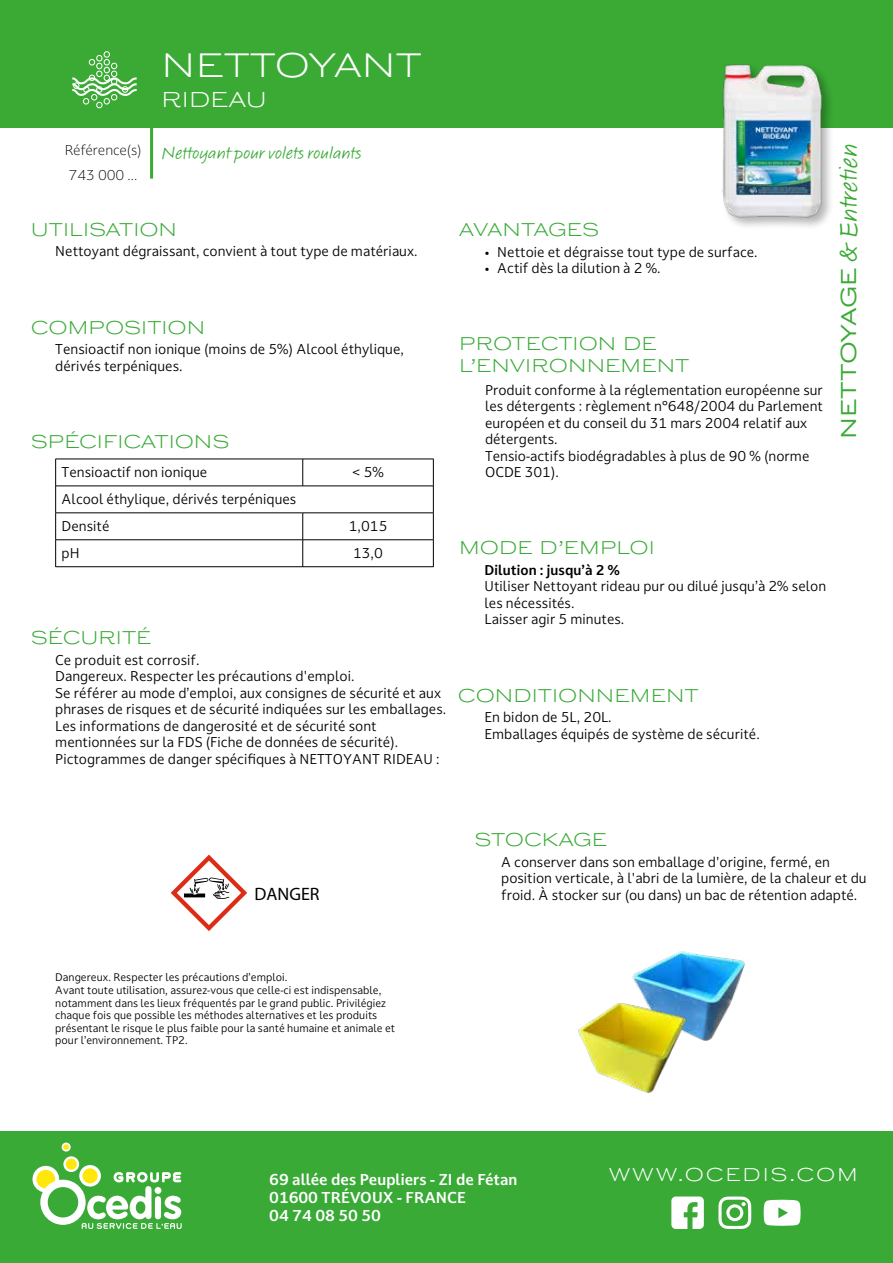
<style>
.page{position:relative;width:893px;height:1263px;background:#fff}
.page>*{position:absolute;margin:0;border:0;box-sizing:border-box;transform-origin:0 0}
.t1{font:33px "Wedding Gothic ATF";color:#fff}
.t2{font:27px "Calliope MVB";color:#3aaa35}
.t3{font:21px "Wedding Gothic ATF";color:#fff}
.t4{font:18px/21.6px "Wedding Gothic ATF";color:#3aaa37}
.t5{font:18px "Calliope MVB";color:#3aaa37}
.t6{font:18px "Wedding Gothic ATF";letter-spacing:.1em;color:#fff}
.t7{font:18px "Wedding Gothic ATF";letter-spacing:-.02em;color:#3aaa37}
.t8{font:18px "Wedding Gothic ATF";color:#3aaa35}
.t9{font:18px "Myriad Pro";color:#000}
.t10{font:700 15px/18px "Darkmode Darkmode On";color:#fff}
.t11{font:13.5px/16.5px "Darkmode Darkmode On";color:#000}
.t12{font:300 13.5px "Darkmode Darkmode On";color:#000}
.t13{font:700 13.5px "Darkmode Darkmode On";color:#000}
.t14{font:10.5px/12.6px "Darkmode Darkmode On";color:#000}
.s1{font-family:"Wedding Gothic ATF";font-size:21px}
</style>
<div class="page">
<div style="left:0;top:1131px;width:893px;height:132px;background:#3aaa37"></div>
<svg style="left:32px;top:1142px;width:150px;height:87px"></svg>
<svg style="left:764px;top:1200px;width:37px;height:26px"></svg>
<svg style="left:671px;top:1196px;width:33px;height:33px"></svg>
<svg style="left:718px;top:1196px;width:33px;height:33px"></svg>
<div style="left:0;top:0;width:893px;height:128px;background:#3aaa35"></div>
<hr style="left:150px;top:64px;width:3px;height:115px;background:#3aaa35">
<svg style="left:72px;top:51px;width:65px;height:58px"></svg>
<hr style="left:56px;top:459px;width:247px;height:1px;background:#000">
<hr style="left:303px;top:459px;width:130px;height:1px;background:#000">
<svg style="left:55px;top:459px;width:1px;height:108px"></svg>
<svg style="left:433px;top:459px;width:1px;height:108px"></svg>
<hr style="left:56px;top:566px;width:247px;height:1px;background:#000">
<hr style="left:303px;top:566px;width:130px;height:1px;background:#000">
<svg style="left:302px;top:459px;width:1px;height:27px"></svg>
<hr style="left:56px;top:486px;width:247px;height:1px;background:#000">
<hr style="left:303px;top:486px;width:130px;height:1px;background:#000">
<hr style="left:56px;top:513px;width:247px;height:1px;background:#000">
<hr style="left:303px;top:513px;width:130px;height:1px;background:#000">
<hr style="left:56px;top:539px;width:247px;height:1px;background:#000">
<hr style="left:303px;top:539px;width:130px;height:1px;background:#000">
<svg style="left:302px;top:513px;width:1px;height:54px"></svg>
<svg style="left:171px;top:855px;width:76px;height:76px"></svg>
<div style="left:721px;top:62px;width:114px;height:169px;background:#000;opacity:.3"></div>
<img style="left:721px;top:62px;width:107px;height:160px">
<img style="left:632px;top:951px;width:113px;height:90px">
<img style="left:578px;top:989px;width:118px;height:104px">
<h1 class="t1" style="left:162px;top:43px;width:262px">NETTOYANT</h1>
<h3 class="t3" style="left:162px;top:85px;width:107px">RIDEAU</h3>
<p class="t12" style="left:65px;top:140px;width:79px">Référence(s)</p>
<p class="t12" style="left:69px;top:166px;width:71px">743 000 ...</p>
<h3 class="t5" style="left:162px;top:142px;width:202px">Nettoyant pour volets roulants</h3>
<h3 class="t4" style="left:31px;top:218px;width:148px">UTILISATION</h3>
<p class="t11" style="left:55px;top:243px;width:364px">Nettoyant dégraissant, convient à tout type de matériaux.</p>
<h3 class="t4" style="left:31px;top:316px;width:176px">COMPOSITION</h3>
<p class="t11" style="left:55px;top:341px;width:350px">Tensioactif non ionique (moins de 5%) Alcool éthylique, dérivés terpéniques.</p>
<h3 class="t4" style="left:31px;top:430px;width:200px">SPÉCIFICATIONS</h3>
<p class="t11" style="left:62px;top:464px;width:147px">Tensioactif non ionique</p>
<p class="t11" style="left:352px;top:464px;width:34px">&lt; 5%</p>
<p class="t11" style="left:62px;top:486px;width:236px;line-height:27px">Alcool éthylique, dérivés terpéniques<br>Densité</p>
<p class="t11" style="left:349px;top:518px;width:40px">1,015</p>
<p class="t11" style="left:62px;top:545px;width:20px">pH</p>
<p class="t11" style="left:353px;top:545px;width:31px">13,0</p>
<h3 class="t4" style="left:31px;top:627px;width:122px">SÉCURITÉ</h3>
<p class="t11" style="left:55px;top:651px;width:393px">Ce produit est corrosif.<br>Dangereux. Respecter les précautions d'emploi.<br>Se référer au mode d’emploi, aux consignes de sécurité et aux phrases de risques et de sécurité indiquées sur les emballages.<br>Les informations de dangerosité et de sécurité sont mentionnées sur la FDS (Fiche de données de sécurité).<br>Pictogrammes de danger spécifiques à NETTOYANT RIDEAU :</p>
<h3 class="t7" style="left:459px;top:218px;width:142px">AVANTAGES</h3>
<p class="t11" style="left:485px;top:243px;width:275px">• Nettoie et dégraisse tout type de surface.</p>
<p class="t11" style="left:485px;top:260px;width:178px">• Actif dès la dilution à 2 %.</p>
<h3 class="t4" style="left:459px;top:333px;width:232px">PROTECTION DE<br>L’ENVIRONNEMENT</h3>
<p class="t11" style="left:485px;top:381px;width:339px">Produit conforme à la réglementation européenne sur les détergents : règlement n°648/2004 du Parlement européen et du conseil du 31 mars 2004 relatif aux détergents.<br>Tensio-actifs biodégradables à plus de 90 % (norme OCDE 301).</p>
<h2 class="t2" style="left:832px;top:439px;width:297px;rotate:-90deg"><span class="s1">NETTOYAGE</span> &amp; Entretien</h2>
<h3 class="t4" style="left:459px;top:537px;width:197px">MODE D’EMPLOI</h3>
<p class="t13" style="left:485px;top:561px;width:137px">Dilution : jusqu’à 2 %</p>
<p class="t11" style="left:485px;top:578px;width:343px">Utiliser Nettoyant rideau pur ou dilué jusqu’à 2% selon les nécessités.<br>Laisser agir 5 minutes.</p>
<h3 class="t4" style="left:458px;top:684px;width:242px">CONDITIONNEMENT</h3>
<p class="t11" style="left:485px;top:709px;width:277px">En bidon de 5L, 20L.<br>Emballages équipés de système de sécurité.</p>
<h3 class="t9" style="left:255px;top:882px;width:67px">DANGER</h3>
<h3 class="t8" style="left:475px;top:828px;width:134px">STOCKAGE</h3>
<p class="t11" style="left:501px;top:853px;width:367px">A conserver dans son emballage d'origine, fermé, en position verticale, à l'abri de la lumière, de la chaleur et du froid. À stocker sur (ou dans) un bac de rétention adapté.</p>
<p class="t14" style="left:55px;top:971px;width:341px">Dangereux. Respecter les précautions d’emploi.<br>Avant toute utilisation, assurez-vous que celle-ci est indispensable, notamment dans les lieux fréquentés par le grand public. Privilégiez chaque fois que possible les méthodes alternatives et les produits présentant le risque le plus faible pour la santé humaine et animale et pour l’environnement. TP2.</p>
<p class="t10" style="left:269px;top:1170px;width:250px">69 allée des Peupliers - ZI de Fétan<br>01600 TRÉVOUX - FRANCE<br>04 74 08 50 50</p>
<h3 class="t6" style="left:609px;top:1162px;width:250px">WWW.OCEDIS.COM</h3>
</div>
